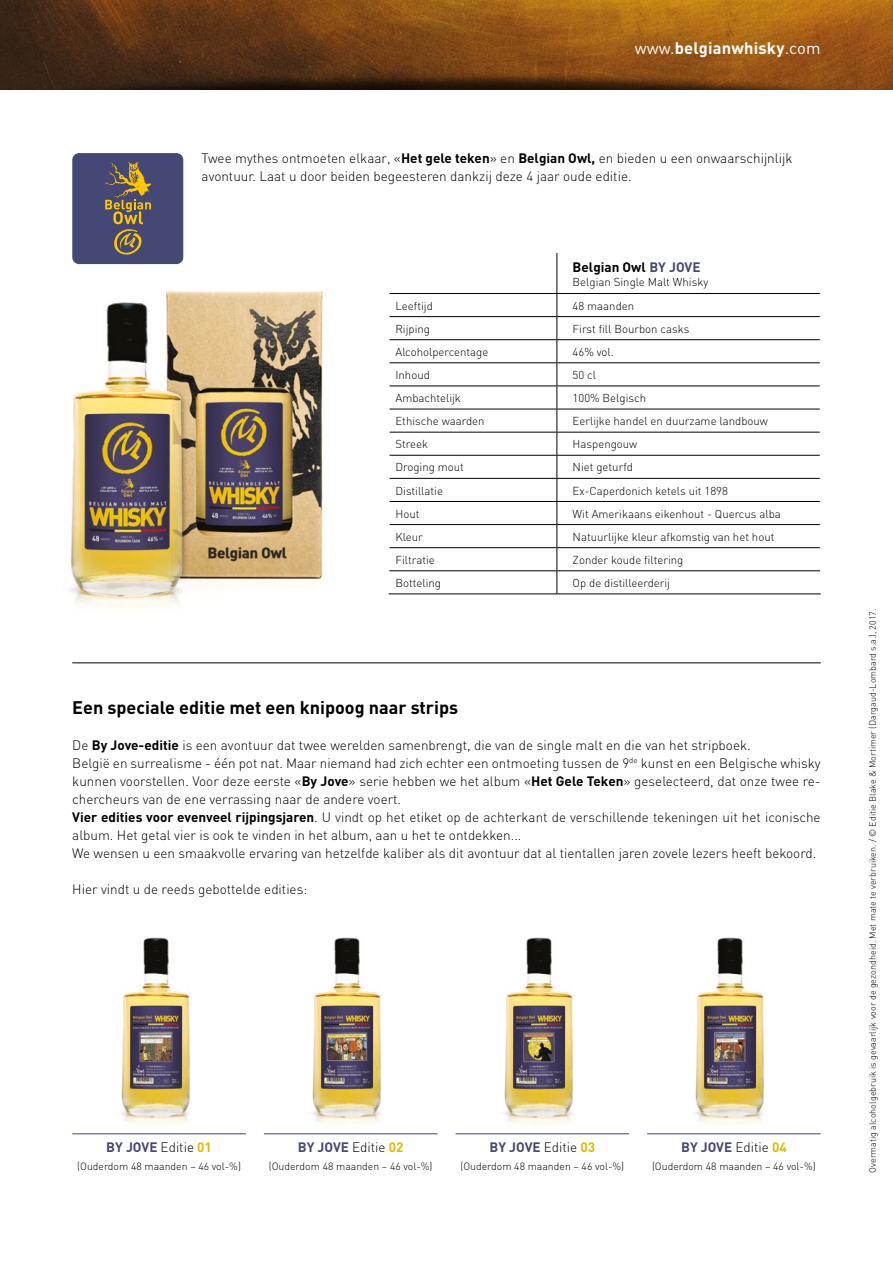
<style>
.page{position:relative;width:893px;height:1263px;background:#fff}
.page>*{position:absolute;margin:0;border:0;box-sizing:border-box;transform-origin:0 0}
.t1{font:700 18px "DIN";color:#000}
.t2{font:700 16.5px "DIN";letter-spacing:.01em;color:#fff}
.t3{font:300 13.5px/18px "DIN";color:#000}
.t4{font:700 13.5px "DIN";color:#454775}
.t5{font:700 13.5px "DIN";color:#000}
.t6{font:300 11.4px "DIN";color:#000}
.t7{font:300 10.5px "DIN";color:#000}
.t8{font:300 9px "DIN";color:#000}
.s1{font-weight:400}
.s2{font-weight:700}
.s3{color:#454775}
.s4{font-weight:300;color:#000}
.s5{color:#e2b900}
</style>
<div class="page">
<img style="left:0;top:0;width:893px;height:70px">
<div style="left:0;top:70px;width:893px;height:89px;background:#000;opacity:.75"></div>
<div style="left:0;top:90px;width:893px;height:79px;background:#fff"></div>
<img style="left:88px;top:937px;width:131px;height:198px">
<img style="left:279px;top:937px;width:131px;height:198px">
<img style="left:471px;top:937px;width:131px;height:198px">
<img style="left:662px;top:937px;width:131px;height:198px">
<img style="left:70px;top:172px;width:370px;height:436px">
<div style="left:72px;top:153px;width:111px;height:111px;background:#454775;border-radius:7px"></div>
<svg style="left:105px;top:162px;width:46px;height:93px"></svg>
<hr style="left:72px;top:662px;width:749px;height:1px;background:#000">
<hr style="left:556px;top:253px;width:1px;height:40px;background:#000">
<hr style="left:389px;top:293px;width:168px;height:1px;background:#000">
<hr style="left:557px;top:293px;width:263px;height:1px;background:#000">
<hr style="left:389px;top:316px;width:168px;height:1px;background:#000">
<hr style="left:557px;top:316px;width:263px;height:1px;background:#000">
<hr style="left:389px;top:339px;width:168px;height:1px;background:#000">
<hr style="left:557px;top:339px;width:263px;height:1px;background:#000">
<hr style="left:389px;top:362px;width:168px;height:1px;background:#000">
<hr style="left:557px;top:362px;width:263px;height:1px;background:#000">
<hr style="left:389px;top:386px;width:168px;height:1px;background:#000">
<hr style="left:557px;top:386px;width:263px;height:1px;background:#000">
<hr style="left:389px;top:409px;width:168px;height:1px;background:#000">
<hr style="left:557px;top:409px;width:263px;height:1px;background:#000">
<hr style="left:389px;top:432px;width:168px;height:1px;background:#000">
<hr style="left:557px;top:432px;width:263px;height:1px;background:#000">
<hr style="left:389px;top:455px;width:168px;height:1px;background:#000">
<hr style="left:557px;top:455px;width:263px;height:1px;background:#000">
<hr style="left:389px;top:478px;width:168px;height:1px;background:#000">
<hr style="left:557px;top:478px;width:263px;height:1px;background:#000">
<hr style="left:389px;top:501px;width:168px;height:1px;background:#000">
<hr style="left:557px;top:501px;width:263px;height:1px;background:#000">
<hr style="left:389px;top:524px;width:168px;height:1px;background:#000">
<hr style="left:557px;top:524px;width:263px;height:1px;background:#000">
<hr style="left:389px;top:547px;width:168px;height:1px;background:#000">
<hr style="left:557px;top:547px;width:263px;height:1px;background:#000">
<svg style="left:556px;top:294px;width:1px;height:299px"></svg>
<hr style="left:389px;top:252px;width:168px;height:1px;background:#fff">
<hr style="left:389px;top:253px;width:1px;height:40px;background:#fff">
<svg style="left:389px;top:293px;width:1px;height:300px"></svg>
<hr style="left:389px;top:570px;width:168px;height:1px;background:#000">
<hr style="left:557px;top:570px;width:263px;height:1px;background:#000">
<hr style="left:389px;top:593px;width:168px;height:1px;background:#000">
<hr style="left:557px;top:593px;width:264px;height:1px;background:#000">
<hr style="left:72px;top:1133px;width:174px;height:1px;background:#454775">
<hr style="left:264px;top:1133px;width:173px;height:1px;background:#454775">
<hr style="left:455px;top:1133px;width:174px;height:1px;background:#454775">
<hr style="left:647px;top:1133px;width:174px;height:1px;background:#454775">
<p class="t2" style="left:635px;top:38px;width:187px"><span class="s1">www.</span>belgianwhisky<span class="s1">.com</span></p>
<p class="t3" style="left:202px;top:149px;width:592px">Twee mythes ontmoeten elkaar, «<span class="s2">Het gele teken</span>» en <span class="s2">Belgian Owl,</span> en bieden u een onwaarschijnlijk avontuur. Laat u door beiden begeesteren dankzij deze 4 jaar oude editie.</p>
<p class="t5" style="left:573px;top:258px;width:129px">Belgian Owl <span class="s3">BY JOVE</span></p>
<p class="t6" style="left:573px;top:274px;width:137px">Belgian Single Malt Whisky</p>
<p class="t6" style="left:395px;top:298px;width:39px">Leeftijd</p>
<p class="t6" style="left:573px;top:298px;width:63px">48 maanden</p>
<p class="t6" style="left:395px;top:322px;width:36px">Rijping</p>
<p class="t6" style="left:573px;top:322px;width:118px">First fill Bourbon casks</p>
<p class="t6" style="left:395px;top:345px;width:94px">Alcoholpercentage</p>
<p class="t6" style="left:573px;top:345px;width:43px">46% vol.</p>
<p class="t6" style="left:395px;top:368px;width:36px">Inhoud</p>
<p class="t6" style="left:573px;top:368px;width:25px">50 cl</p>
<p class="t6" style="left:395px;top:391px;width:67px">Ambachtelijk</p>
<p class="t6" style="left:573px;top:391px;width:75px">100% Belgisch</p>
<p class="t6" style="left:395px;top:414px;width:91px">Ethische waarden</p>
<p class="t6" style="left:573px;top:414px;width:197px">Eerlijke handel en duurzame landbouw</p>
<p class="t6" style="left:395px;top:437px;width:34px">Streek</p>
<p class="t6" style="left:573px;top:437px;width:66px">Haspengouw</p>
<p class="t6" style="left:395px;top:460px;width:70px">Droging mout</p>
<p class="t6" style="left:573px;top:460px;width:62px">Niet geturfd</p>
<p class="t6" style="left:395px;top:483px;width:49px">Distillatie</p>
<p class="t6" style="left:573px;top:483px;width:157px">Ex-Caperdonich ketels uit 1898</p>
<p class="t6" style="left:395px;top:506px;width:26px">Hout</p>
<p class="t6" style="left:573px;top:506px;width:210px">Wit Amerikaans eikenhout - Quercus alba</p>
<p class="t6" style="left:395px;top:530px;width:29px">Kleur</p>
<p class="t6" style="left:573px;top:530px;width:203px">Natuurlijke kleur afkomstig van het hout</p>
<p class="t6" style="left:395px;top:553px;width:41px">Filtratie</p>
<p class="t6" style="left:573px;top:553px;width:112px">Zonder koude filtering</p>
<p class="t6" style="left:395px;top:576px;width:47px">Botteling</p>
<p class="t6" style="left:573px;top:576px;width:99px">Op de distilleerderij</p>
<h1 class="t1" style="left:72px;top:695px;width:387px">Een speciale editie met een knipoog naar strips</h1>
<p class="t3" style="left:72px;top:736px;width:750px">De <span class="s2">By Jove-editie</span> is een avontuur dat twee werelden samenbrengt, die van de single malt en die van het stripboek.<br>België en surrealisme - één pot nat. Maar niemand had zich echter een ontmoeting tussen de 9<sup>de</sup> kunst en een Belgische whisky kunnen voorstellen. Voor deze eerste «<span class="s2">By Jove</span>» serie hebben we het album «<span class="s2">Het Gele Teken</span>» geselecteerd, dat onze twee re&shy;chercheurs van de ene verrassing naar de andere voert.<br><span class="s2">Vier edities voor evenveel rijpingsjaren</span>. U vindt op het etiket op de achterkant de verschillende tekeningen uit het iconische album. Het getal vier is ook te vinden in het album, aan u het te ontdekken...<br>We wensen u een smaakvolle ervaring van hetzelfde kaliber als dit avontuur dat al tientallen jaren zovele lezers heeft bekoord.</p>
<p class="t3" style="left:72px;top:880px;width:237px">Hier vindt u de reeds gebottelde edities:</p>
<p class="t4" style="left:106px;top:1138px;width:107px">BY JOVE <span class="s4">Editie</span> <span class="s5">01</span></p>
<p class="t7" style="left:77px;top:1160px;width:165px">(Ouderdom 48 maanden – 46 vol-%)</p>
<p class="t4" style="left:298px;top:1138px;width:107px">BY JOVE <span class="s4">Editie</span> <span class="s5">02</span></p>
<p class="t7" style="left:269px;top:1160px;width:165px">(Ouderdom 48 maanden – 46 vol-%)</p>
<p class="t4" style="left:489px;top:1138px;width:107px">BY JOVE <span class="s4">Editie</span> <span class="s5">03</span></p>
<p class="t7" style="left:460px;top:1160px;width:165px">(Ouderdom 48 maanden – 46 vol-%)</p>
<p class="t4" style="left:681px;top:1138px;width:107px">BY JOVE <span class="s4">Editie</span> <span class="s5">04</span></p>
<p class="t7" style="left:652px;top:1160px;width:165px">(Ouderdom 48 maanden – 46 vol-%)</p>
<p class="t8" style="left:867px;top:1172px;width:565px;rotate:-90deg">Overmatig alcoholgebruik is gevaarlijk voor de gezondheid. Met mate te verbruiken. / © Editie Blake &amp; Mortimer (Dargaud-Lombard s.a.), 2017.</p>
</div>
